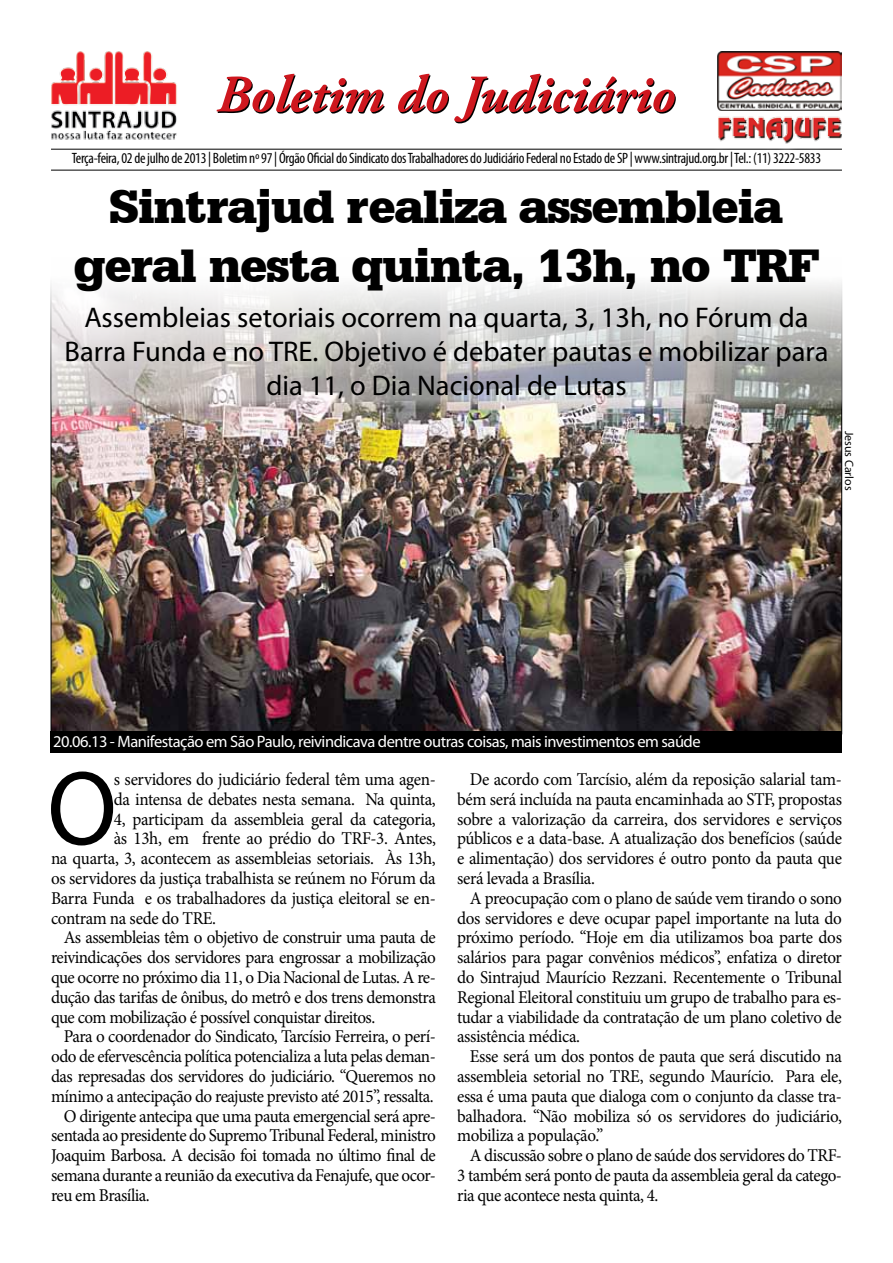
<style>
.page{position:relative;width:893px;height:1263px;background:#fff}
.page>*{position:absolute;margin:0;border:0;box-sizing:border-box;transform-origin:0 0}
.t1{font:106.2px "Myriad Pro";color:#000;scale:.95 1}
.t2{font:italic 700 52.5px "Adobe Garamond Pro";color:#000}
.t3{font:900 49.5px/59.4px "Serifa BT";letter-spacing:-.03em;color:#000;text-align:center}
.t4{font:28.5px/34.2px "Myriad Pro";color:#000;text-align:center}
.t5{font:18px/19.8px "Minion Pro";letter-spacing:-.03em;color:#000;text-align:justify;scale:.95 1}
.t6{font:16.5px "Myriad Pro";letter-spacing:-.03em;color:#fff}
.t7{font:condensed 15px "Myriad Pro";letter-spacing:-.02em;color:#000}
.t8{font:12px "Myriad Pro";color:#000}
</style>
<div class="page">
<img style="left:53px;top:409px;width:787px;height:323px">
<hr style="left:51px;top:170px;width:791px;height:1px;background:#000">
<hr style="left:51px;top:149px;width:791px;height:1px;background:#000">
<div style="left:40px;top:40px;width:148px;height:110px;background:#fff"></div>
<img style="left:51px;top:51px;width:126px;height:89px">
<img style="left:718px;top:51px;width:124px;height:54px">
<div style="left:706px;top:105px;width:147px;height:49px;background:#fff;opacity:.75"></div>
<img style="left:718px;top:109px;width:124px;height:38px">
<div style="left:51px;top:732px;width:791px;height:21px;background:#000"></div>
<svg style="left:51px;top:282px;width:791px;height:127px;background:#cdcccb"></svg>
<h2 class="t2" style="left:218px;top:66px;width:460px">Boletim do Judiciário</h2>
<p class="t7" style="left:72px;top:149px;width:751px">Terça-feira, 02 de julho de 2013 | Boletim nº 97 | Órgão Oficial do Sindicato dos Trabalhadores do Judiciário Federal no Estado de SP | www.sintrajud.org.br | Tel.: (11) 3222-5833</p>
<h3 class="t3" style="left:74px;top:175px;width:747px">Sintrajud realiza assembleia geral nesta quinta, 13h, no TRF</h3>
<h3 class="t4" style="left:65px;top:300px;width:765px">Assembleias setoriais ocorrem na quarta, 3, 13h, no Fórum da<br>Barra Funda e no TRE. Objetivo é debater pautas e mobilizar para dia 11, o Dia Nacional de Lutas</h3>
<p class="t8" style="left:856px;top:431px;width:61px;rotate:90deg">Jesus Carlos</p>
<p class="t6" style="left:53px;top:731px;width:649px">20.06.13 - Manifestação em São Paulo, reivindicava dentre outras coisas, mais investimentos em saúde</p>
<h1 class="t1" style="left:47px;top:743px;width:75px">O</h1>
<p class="t5" style="left:114px;top:769px;width:340px">s servidores do judiciário federal têm uma agen-</p>
<p class="t5" style="left:457px;top:769px;width:407px;text-indent:13px">De acordo com Tarcísio, além da reposição salarial tam&shy;bém será incluída na pauta encaminhada ao STF, propostas sobre a valorização da carreira, dos servidores e serviços públicos e a data-base. A atualização dos benefícios (saúde e alimentação) dos servidores é outro ponto da pauta que será levada a Brasília.</p>
<p class="t5" style="left:457px;top:888px;width:407px;text-indent:13px">A preocupação com o plano de saúde vem tirando o sono dos servidores e deve ocupar papel importante na luta do próximo período. “Hoje em dia utilizamos boa parte dos salários para pagar convênios médicos”, enfatiza o diretor do Sintrajud Maurício Rezzani. Recentemente o Tribunal Regional Eleitoral constituiu um grupo de trabalho para es&shy;tudar a viabilidade da contratação de um plano coletivo de assistência médica.</p>
<p class="t5" style="left:457px;top:1046px;width:407px;text-indent:13px">Esse será um dos pontos de pauta que será discutido na assembleia setorial no TRE, segundo Maurício. Para ele, essa é uma pauta que dialoga com o conjunto da classe tra&shy;balhadora. “Não mobiliza só os servidores do judiciário, mobiliza a população.”</p>
<p class="t5" style="left:457px;top:1145px;width:407px;text-indent:13px">A discussão sobre o plano de saúde dos servidores do TRF-3 também será ponto de pauta da assembleia geral da catego&shy;ria que acontece nesta quinta, 4.</p>
<p class="t5" style="left:114px;top:789px;width:340px">da intensa de debates nesta semana. Na quinta,</p>
<p class="t5" style="left:114px;top:809px;width:340px">4, participam da assembleia geral da categoria,</p>
<p class="t5" style="left:114px;top:829px;width:340px">às 13h, em frente ao prédio do TRF-3. Antes,</p>
<p class="t5" style="left:51px;top:848px;width:406px">na quarta, 3, acontecem as assembleias setoriais. Às 13h,</p>
<p class="t5" style="left:51px;top:868px;width:406px">os servidores da justiça trabalhista se reúnem no Fórum da</p>
<p class="t5" style="left:51px;top:888px;width:407px">Barra Funda e os trabalhadores da justiça eleitoral se en-</p>
<p class="t5" style="left:51px;top:908px;width:175px">contram na sede do TRE.</p>
<p class="t5" style="left:64px;top:928px;width:393px">As assembleias têm o objetivo de construir uma pauta de</p>
<p class="t5" style="left:51px;top:947px;width:407px">reivindicações dos servidores para engrossar a mobilização</p>
<p class="t5" style="left:51px;top:967px;width:407px">que ocorre no próximo dia 11, o Dia Nacional de Lutas. A re-</p>
<p class="t5" style="left:51px;top:987px;width:407px">dução das tarifas de ônibus, do metrô e dos trens demonstra</p>
<p class="t5" style="left:51px;top:1007px;width:343px">que com mobilização é possível conquistar direitos.</p>
<p class="t5" style="left:64px;top:1027px;width:393px">Para o coordenador do Sindicato, Tarcísio Ferreira, o perí-</p>
<p class="t5" style="left:51px;top:1046px;width:407px">odo de efervescência política potencializa a luta pelas deman-</p>
<p class="t5" style="left:51px;top:1066px;width:406px">das represadas dos servidores do judiciário. “Queremos no</p>
<p class="t5" style="left:51px;top:1086px;width:404px">mínimo a antecipação do reajuste previsto até 2015”, ressalta.</p>
<p class="t5" style="left:64px;top:1106px;width:393px">O dirigente antecipa que uma pauta emergencial será apre-</p>
<p class="t5" style="left:51px;top:1126px;width:407px">sentada ao presidente do Supremo Tribunal Federal, ministro</p>
<p class="t5" style="left:51px;top:1145px;width:406px">Joaquim Barbosa. A decisão foi tomada no último final de</p>
<p class="t5" style="left:51px;top:1165px;width:407px">semana durante a reunião da executiva da Fenajufe, que ocor-</p>
<p class="t5" style="left:51px;top:1185px;width:106px">reu em Brasília.</p>
</div>
